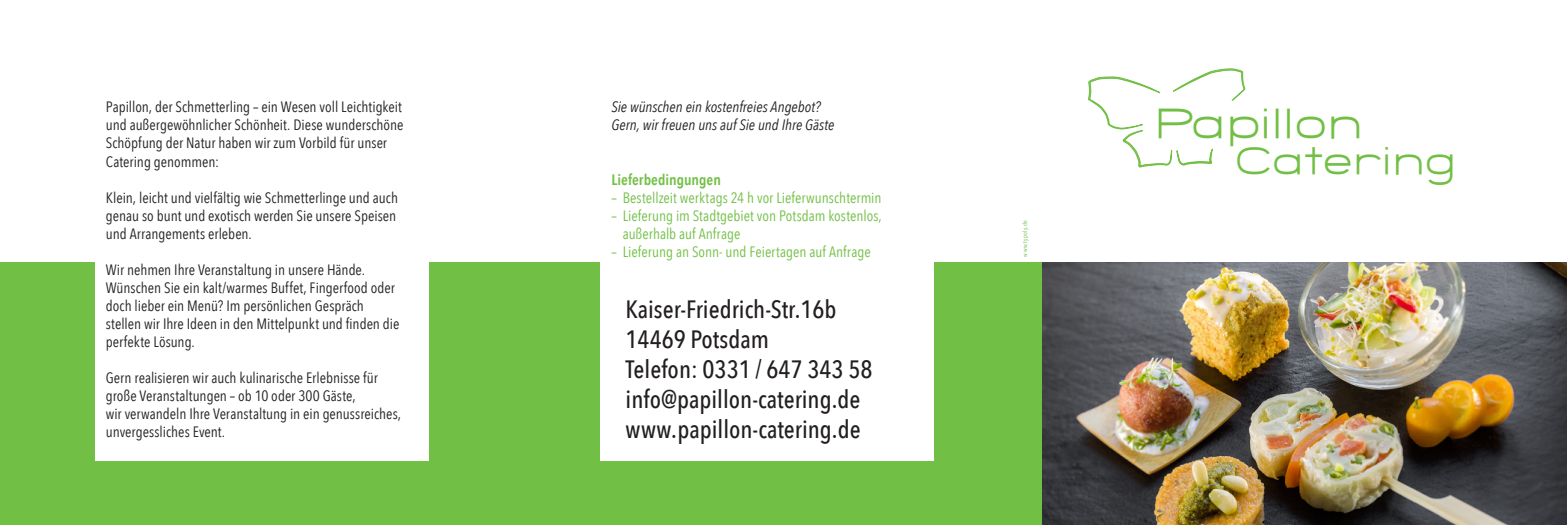
<style>
.page{position:relative;width:1567px;height:525px;background:#fff}
.page>*{position:absolute;margin:0;border:0;box-sizing:border-box;transform-origin:0 0}
.t1{font:300 46.25px "SF Grandezza";color:#71bf44}
.t2{font:300 42.38px "SF Grandezza";color:#71bf44}
.t3{font:500 25px "Avenir Next Condensed";color:#231f20}
.t4{font:15px/18px "Avenir Next Condensed";color:#231f20}
.t5{font:15px/18px "Avenir Next Condensed";color:#71bf44}
.t6{font:italic 15px "Avenir Next Condensed";color:#231f20}
.t7{font:600 15px "Avenir Next Condensed";color:#71bf44}
.t8{font:6.25px "Avenir Next Condensed";letter-spacing:.055em;color:#71bf44}
</style>
<div class="page">
<div style="left:0;top:262px;width:1566px;height:262px;background:#71bf44"></div>
<div style="left:95px;top:97px;width:333px;height:364px;background:#fff"></div>
<img style="left:1042px;top:262px;width:524px;height:262px">
<div style="left:601px;top:97px;width:332px;height:364px;background:#fff"></div>
<svg style="left:1088px;top:68px;width:157px;height:100px"></svg>
<p class="t4" style="left:106px;top:97px;width:299px">Papillon, der Schmetterling – ein Wesen voll Leichtigkeit und außergewöhnlicher Schönheit. Diese wunderschöne Schöpfung der Natur haben wir zum Vorbild für unser Catering genommen:</p>
<p class="t4" style="left:106px;top:187px;width:294px">Klein, leicht und vielfältig wie Schmetterlinge und auch</p>
<p class="t4" style="left:106px;top:205px;width:292px">genau so bunt und exotisch werden Sie unsere Speisen</p>
<p class="t4" style="left:106px;top:223px;width:147px">und Arrangements erleben.</p>
<p class="t4" style="left:106px;top:259px;width:261px">Wir nehmen Ihre Veranstaltung in unsere Hände.</p>
<p class="t4" style="left:106px;top:277px;width:290px">Wünschen Sie ein kalt/warmes Buffet, Fingerfood oder</p>
<p class="t4" style="left:106px;top:295px;width:260px">doch lieber ein Menü? Im persönlichen Gespräch</p>
<p class="t4" style="left:106px;top:313px;width:295px">stellen wir Ihre Ideen in den Mittelpunkt und finden die</p>
<p class="t4" style="left:106px;top:331px;width:91px">perfekte Lösung.</p>
<p class="t4" style="left:106px;top:367px;width:274px">Gern realisieren wir auch kulinarische Erlebnisse für</p>
<p class="t4" style="left:106px;top:385px;width:297px">große Veranstaltungen – ob 10 oder 300 Gäste,<br>wir verwandeln Ihre Veranstaltung in ein genussreiches, unvergessliches Event.</p>
<p class="t6" style="left:611px;top:98px;width:210px">Sie wünschen ein kostenfreies Angebot?</p>
<p class="t6" style="left:611px;top:116px;width:224px">Gern, wir freuen uns auf Sie und Ihre Gäste</p>
<p class="t7" style="left:611px;top:166px;width:111px">Lieferbedingungen</p>
<p class="t5" style="left:611px;top:187px;width:271px">– Bestellzeit werktags 24 h vor Lieferwunschtermin</p>
<p class="t5" style="left:622px;top:205px;width:260px;text-indent:-11px">– Lieferung im Stadtgebiet von Potsdam kostenlos, außerhalb auf Anfrage</p>
<p class="t5" style="left:611px;top:241px;width:261px">– Lieferung an Sonn- und Feiertagen auf Anfrage</p>
<p class="t3" style="left:625px;top:293px;width:212px">Kaiser-Friedrich-Str.16b</p>
<p class="t3" style="left:625px;top:323px;width:145px">14469 Potsdam</p>
<p class="t3" style="left:625px;top:353px;width:248px">Telefon: 0331 / 647 343 58</p>
<p class="t3" style="left:625px;top:383px;width:236px">info@papillon-catering.de</p>
<p class="t3" style="left:625px;top:413px;width:236px">www.papillon-catering.de</p>
<p class="t8" style="left:1019px;top:256px;width:38px;rotate:-90deg">www.typoly.de</p>
<p class="t1" style="left:1154px;top:93px;width:210px">Papillon</p>
<p class="t2" style="left:1234px;top:133px;width:223px">Catering</p>
</div>
